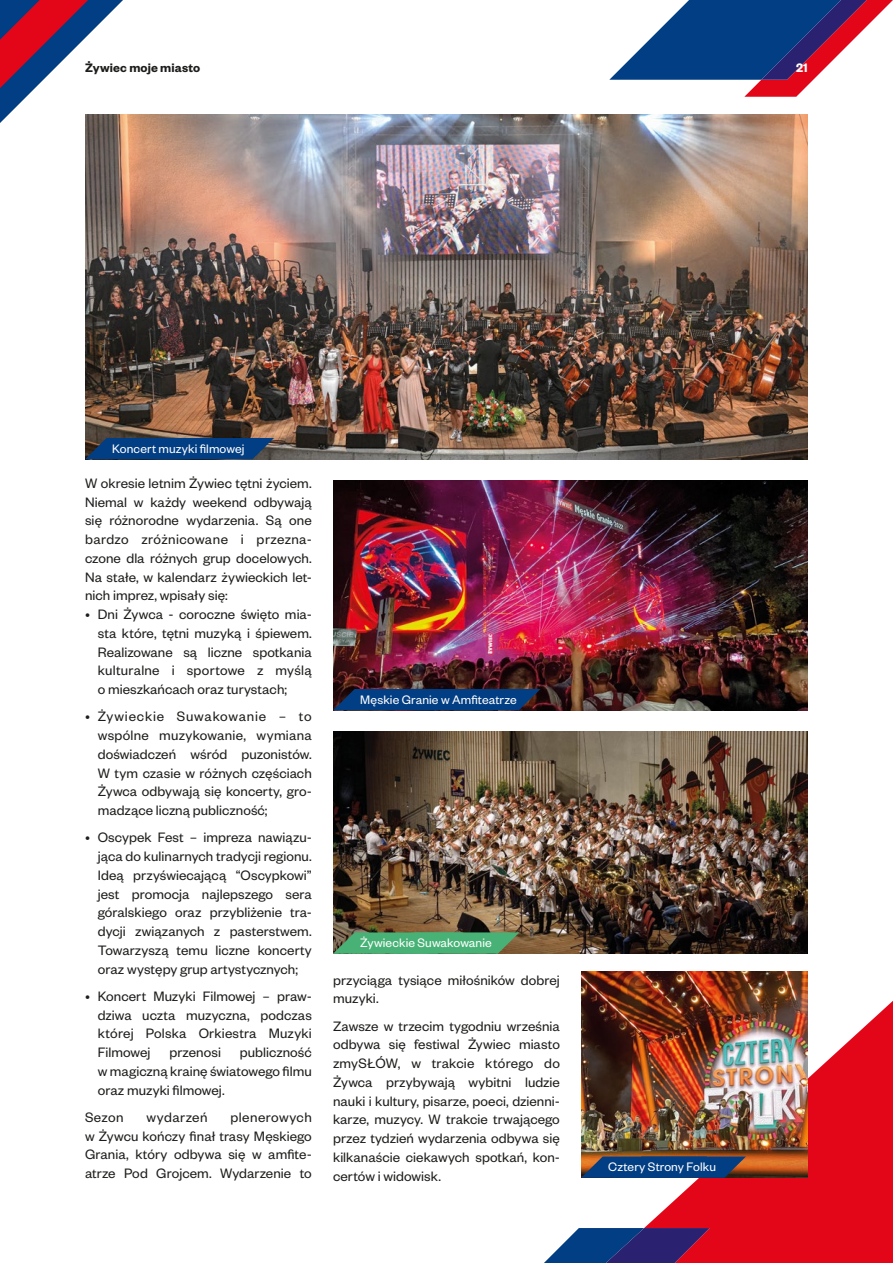
<style>
.page{position:relative;width:893px;height:1263px;background:#fff}
.page>*{position:absolute;margin:0;border:0;box-sizing:border-box;transform-origin:0 0}
.t1{font:15px/18.8px "Founders Grotesk";letter-spacing:.005em;color:#1d1d1b;text-align:justify}
.t2{font:15px "Founders Grotesk";letter-spacing:.03em;color:#1d1d1b}
.t3{font:13.5px "Founders Grotesk";letter-spacing:.01em;color:#fff}
.t4{font:600 13.5px "Founders Grotesk";letter-spacing:.01em;color:#1d1d1b}
.t5{font:600 13.5px "Founders Grotesk";color:#fff}
</style>
<div class="page">
<svg style="left:609px;top:0;width:284px;height:97px"></svg>
<svg style="left:0;top:0;width:101px;height:123px"></svg>
<svg style="left:644px;top:1001px;width:249px;height:262px;fill:#e30518"></svg>
<svg style="left:544px;top:1228px;width:166px;height:35px"></svg>
<img style="left:333px;top:480px;width:475px;height:230px">
<img style="left:85px;top:115px;width:723px;height:344px">
<img style="left:333px;top:731px;width:474px;height:223px">
<svg style="left:85px;top:438px;width:189px;height:21px"></svg>
<svg style="left:333px;top:932px;width:186px;height:22px"></svg>
<svg style="left:333px;top:689px;width:207px;height:21px"></svg>
<img style="left:581px;top:972px;width:227px;height:206px">
<svg style="left:581px;top:1156px;width:165px;height:22px"></svg>
<p class="t4" style="left:85px;top:59px;width:117px">Żywiec moje miasto</p>
<p class="t5" style="left:796px;top:59px;width:13px">21</p>
<p class="t3" style="left:112px;top:440px;width:134px">Koncert muzyki filmowej</p>
<p class="t1" style="left:85px;top:473px;width:228px">W okresie letnim Żywiec tętni życiem.<br>Niemal w każdy weekend odbywają się różnorodne wydarzenia. Są one bardzo zróżnicowane i przezna&shy;czone dla różnych grup docelowych.<br>Na stałe, w kalendarz żywieckich let&shy;nich imprez, wpisały się:</p>
<p class="t1" style="left:98px;top:604px;width:216px;text-indent:-13px">• Dni Żywca - coroczne święto mia&shy;sta które, tętni muzyką i śpiewem.<br>Realizowane są liczne spotkania kulturalne i sportowe z myślą o mieszkańcach oraz turystach;</p>
<p class="t1" style="left:98px;top:706px;width:216px;text-indent:-13px">• Żywieckie Suwakowanie – to wspólne muzykowanie, wymiana doświadczeń wśród puzonistów.<br>W tym czasie w różnych częściach Żywca odbywają się koncerty, gro&shy;madzące liczną publiczność;</p>
<p class="t1" style="left:98px;top:827px;width:216px;text-indent:-13px">• Oscypek Fest – impreza nawiązu&shy;jąca do kulinarnych tradycji regionu.<br>Ideą przyświecającą “Oscypkowi” jest promocja najlepszego sera góralskiego oraz przybliżenie tra&shy;dycji związanych z pasterstwem.<br>Towarzyszą temu liczne koncerty oraz występy grup artystycznych;</p>
<p class="t1" style="left:98px;top:986px;width:216px;text-indent:-13px">• Koncert Muzyki Filmowej – praw&shy;dziwa uczta muzyczna, podczas której Polska Orkiestra Muzyki Filmowej</p>
<p class="t1" style="left:98px;top:1042px;width:216px;text-indent:142px">publiczność w magiczną krainę światowego filmu oraz muzyki filmowej.</p>
<p class="t1" style="left:85px;top:1107px;width:40px">Sezon</p>
<p class="t2" style="left:147px;top:1108px;width:63px">wydarzeń</p>
<p class="t1" style="left:169px;top:1042px;width:53px">przenosi</p>
<p class="t1" style="left:85px;top:1107px;width:228px;text-indent:145px">plenerowych w Żywcu kończy finał trasy Męskiego Grania, który odbywa się w amfite&shy;atrze Pod Grojcem. Wydarzenie to</p>
<p class="t3" style="left:360px;top:691px;width:158px">Męskie Granie w Amfiteatrze</p>
<p class="t3" style="left:360px;top:934px;width:133px">Żywieckie Suwakowanie</p>
<p class="t1" style="left:333px;top:970px;width:228px">przyciąga tysiące miłośników dobrej muzyki.</p>
<p class="t1" style="left:333px;top:1016px;width:228px">Zawsze w trzecim tygodniu września odbywa się festiwal Żywiec miasto zmySŁÓW, w trakcie którego do Żywca przybywają wybitni ludzie nauki i kultury, pisarze, poeci, dzienni&shy;karze, muzycy. W trakcie trwającego przez tydzień wydarzenia odbywa się kilkanaście ciekawych spotkań, kon&shy;certów i widowisk.</p>
<p class="t3" style="left:608px;top:1158px;width:109px">Cztery Strony Folku</p>
</div>
